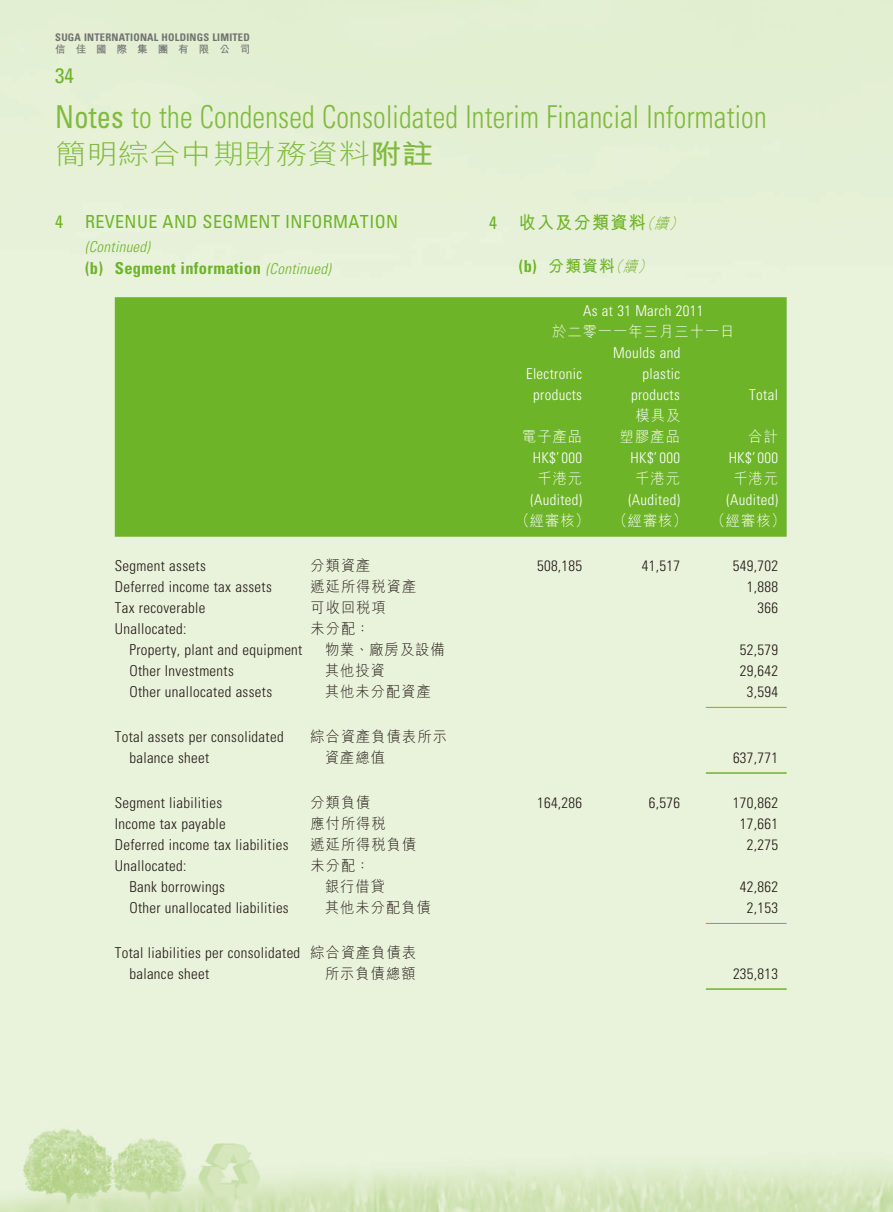
<style>
.page{position:relative;width:893px;height:1212px;background:#fff}
.page>*{position:absolute;margin:0;border:0;box-sizing:border-box;transform-origin:0 0}
.t1{font:300 condensed 31.5px "Univers LT Std";letter-spacing:.005em;color:#80ba3e;scale:.9 1}
.t2{font:300 27.45px "M Hei HK";color:#80ba3e;scale:1.15 1}
.t3{font:condensed 21px "Univers LT Std";color:#6eb429}
.t4{font:condensed 18px "Univers LT Std";letter-spacing:.02em;color:#6eb429}
.t5{font:700 18px "M Hei HK";letter-spacing:.075em;color:#6eb429;scale:.95 1}
.t6{font:700 condensed 16.5px "Univers LT Std";letter-spacing:.02em;color:#6eb429}
.t7{font:700 16.5px "M Hei HK";color:#6eb429;scale:.95 1}
.t8{font:300 condensed 15px/21px "Univers LT Std";letter-spacing:.02em;color:#231916}
.t9{font:300 condensed 15px "Univers LT Std";letter-spacing:.02em;color:#fff}
.t10{font:300 15px "M Hei HK";letter-spacing:.075em;color:#231916;scale:.95 1}
.t11{font:300 15px "M Hei HK";letter-spacing:.075em;color:#fff;scale:.95 1}
.t12{font:italic 300 condensed 15px "Univers LT Std";letter-spacing:.02em;color:#6eb429}
.t13{font:700 condensed 10.5px "Univers LT Std";letter-spacing:.02em;color:#727272}
.t14{font:700 10.5px "M Hei HK";letter-spacing:.955em;color:#727272}
.s1{font-weight:400}
.s2{font-weight:700}
.s3{font-weight:300;font-style:italic;font-size:15px}
.s4{font-family:"Univers LT Std";font-weight:400;font-stretch:condensed}
.s5{font-family:"Univers LT Std";font-stretch:condensed}
.s6{font-family:"M Hei HK";font-stretch:normal}
</style>
<div class="page">
<div style="left:115px;top:297px;width:672px;height:240px;background:#6eb429"></div>
<hr style="left:706px;top:707px;width:81px;height:1px;background:#6eb429">
<hr style="left:706px;top:772px;width:81px;height:2px;background:#6eb429">
<hr style="left:706px;top:923px;width:81px;height:1px;background:#6eb429">
<hr style="left:706px;top:988px;width:81px;height:2px;background:#6eb429">
<p class="t13" style="left:55px;top:31px;width:196px">SUGA INTERNATIONAL HOLDINGS LIMITED</p>
<p class="t14" style="left:55px;top:41px;width:197px">信佳國際集團有限公司</p>
<h3 class="t3" style="left:55px;top:62px;width:20px">34</h3>
<h1 class="t1" style="left:55px;top:98px;width:792px"><span class="s1">Notes</span> to the Condensed Consolidated Interim Financial Information</h1>
<h2 class="t2" style="left:55px;top:135px;width:330px">簡明綜合中期財務資料<span class="s2">附註</span></h2>
<p class="t4" style="left:55px;top:210px;width:344px">4 REVENUE AND SEGMENT INFORMATION</p>
<p class="t12" style="left:85px;top:237px;width:66px">(Continued)</p>
<p class="t6" style="left:85px;top:258px;width:247px">(b) Segment information <span class="s3">(Continued)</span></p>
<p class="t5" style="left:489px;top:209px;width:211px"><span class="s4">4</span> 收入及分類資料<span class="s3">（續）</span></p>
<p class="t7" style="left:519px;top:254px;width:147px"><span class="s5">(b)</span> 分類資料<span class="s3">（續）</span></p>
<p class="t9" style="left:583px;top:302px;width:122px">As at 31 March 2011</p>
<p class="t11" style="left:552px;top:321px;width:194px">於二零一一年三月三十一日</p>
<p class="t9" style="left:613px;top:344px;width:69px">Moulds and</p>
<p class="t9" style="left:526px;top:365px;width:58px">Electronic</p>
<p class="t9" style="left:643px;top:365px;width:39px">plastic</p>
<p class="t9" style="left:533px;top:386px;width:50px">products</p>
<p class="t9" style="left:631px;top:386px;width:50px">products</p>
<p class="t9" style="left:749px;top:386px;width:30px">Total</p>
<p class="t11" style="left:635px;top:405px;width:49px">模具及</p>
<p class="t11" style="left:522px;top:426px;width:65px">電子產品</p>
<p class="t11" style="left:620px;top:426px;width:65px">塑膠產品</p>
<p class="t11" style="left:749px;top:426px;width:33px">合計</p>
<p class="t9" style="left:533px;top:449px;width:51px">HK$’ 000</p>
<p class="t9" style="left:631px;top:449px;width:51px">HK$’ 000</p>
<p class="t9" style="left:729px;top:449px;width:51px">HK$’ 000</p>
<p class="t11" style="left:537px;top:468px;width:49px">千港元</p>
<p class="t11" style="left:635px;top:468px;width:49px">千港元</p>
<p class="t11" style="left:733px;top:468px;width:49px">千港元</p>
<p class="t9" style="left:531px;top:491px;width:53px">(Audited)</p>
<p class="t9" style="left:628px;top:491px;width:53px">(Audited)</p>
<p class="t9" style="left:726px;top:491px;width:53px">(Audited)</p>
<p class="t11" style="left:515px;top:510px;width:79px">（經審核）</p>
<p class="t11" style="left:613px;top:510px;width:79px">（經審核）</p>
<p class="t11" style="left:711px;top:510px;width:79px">（經審核）</p>
<p class="t8" style="left:115px;top:555px;width:93px">Segment assets</p>
<p class="t10" style="left:310px;top:555px;width:65px">分類資產</p>
<p class="t8" style="left:537px;top:555px;width:47px">508,185</p>
<p class="t8" style="left:642px;top:555px;width:40px">41,517</p>
<p class="t8" style="left:733px;top:555px;width:47px">549,702</p>
<p class="t8" style="left:115px;top:576px;width:159px">Deferred income tax assets</p>
<p class="t10" style="left:310px;top:576px;width:113px">遞延所得稅資產</p>
<p class="t8" style="left:747px;top:576px;width:33px">1,888</p>
<p class="t8" style="left:115px;top:597px;width:92px">Tax recoverable</p>
<p class="t10" style="left:310px;top:597px;width:81px">可收回稅項</p>
<p class="t8" style="left:758px;top:597px;width:22px">366</p>
<p class="t8" style="left:115px;top:618px;width:73px">Unallocated:</p>
<p class="t10" style="left:310px;top:618px;width:64px">未分配：</p>
<p class="t8" style="left:129px;top:639px;width:175px">Property, plant and equipment</p>
<p class="t10" style="left:325px;top:639px;width:128px">物業、廠房及設備</p>
<p class="t8" style="left:740px;top:639px;width:40px">52,579</p>
<p class="t8" style="left:129px;top:660px;width:106px">Other Investments</p>
<p class="t10" style="left:325px;top:660px;width:65px">其他投資</p>
<p class="t8" style="left:740px;top:660px;width:40px">29,642</p>
<p class="t8" style="left:129px;top:681px;width:144px">Other unallocated assets</p>
<p class="t10" style="left:325px;top:681px;width:113px">其他未分配資產</p>
<p class="t8" style="left:747px;top:681px;width:33px">3,594</p>
<p class="t8" style="left:115px;top:726px;width:170px">Total assets per consolidated</p>
<p class="t10" style="left:310px;top:726px;width:145px">綜合資產負債表所示</p>
<p class="t8" style="left:129px;top:747px;width:81px">balance sheet</p>
<p class="t10" style="left:325px;top:747px;width:65px">資產總值</p>
<p class="t8" style="left:733px;top:747px;width:47px">637,771</p>
<p class="t8" style="left:115px;top:792px;width:109px">Segment liabilities</p>
<p class="t10" style="left:310px;top:792px;width:65px">分類負債</p>
<p class="t8" style="left:537px;top:792px;width:47px">164,286</p>
<p class="t8" style="left:649px;top:792px;width:33px">6,576</p>
<p class="t8" style="left:733px;top:792px;width:47px">170,862</p>
<p class="t8" style="left:115px;top:813px;width:112px">Income tax payable</p>
<p class="t10" style="left:310px;top:813px;width:81px">應付所得稅</p>
<p class="t8" style="left:740px;top:813px;width:40px">17,661</p>
<p class="t8" style="left:115px;top:834px;width:175px">Deferred income tax liabilities</p>
<p class="t10" style="left:310px;top:834px;width:113px">遞延所得稅負債</p>
<p class="t8" style="left:747px;top:834px;width:33px">2,275</p>
<p class="t8" style="left:115px;top:855px;width:73px">Unallocated:</p>
<p class="t10" style="left:310px;top:855px;width:64px">未分配：</p>
<p class="t8" style="left:129px;top:876px;width:97px">Bank borrowings</p>
<p class="t10" style="left:325px;top:876px;width:65px">銀行借貸</p>
<p class="t8" style="left:740px;top:876px;width:40px">42,862</p>
<p class="t8" style="left:129px;top:897px;width:161px">Other unallocated liabilities</p>
<p class="t10" style="left:325px;top:897px;width:113px">其他未分配負債</p>
<p class="t8" style="left:747px;top:897px;width:33px">2,153</p>
<p class="t8" style="left:129px;top:942px;width:288px;text-indent:-15px">Total liabilities per consolidated <span class="s6">綜合資產負債表</span>balance sheet</p>
<p class="t10" style="left:325px;top:963px;width:97px">所示負債總額</p>
<p class="t8" style="left:733px;top:963px;width:47px">235,813</p>
</div>
